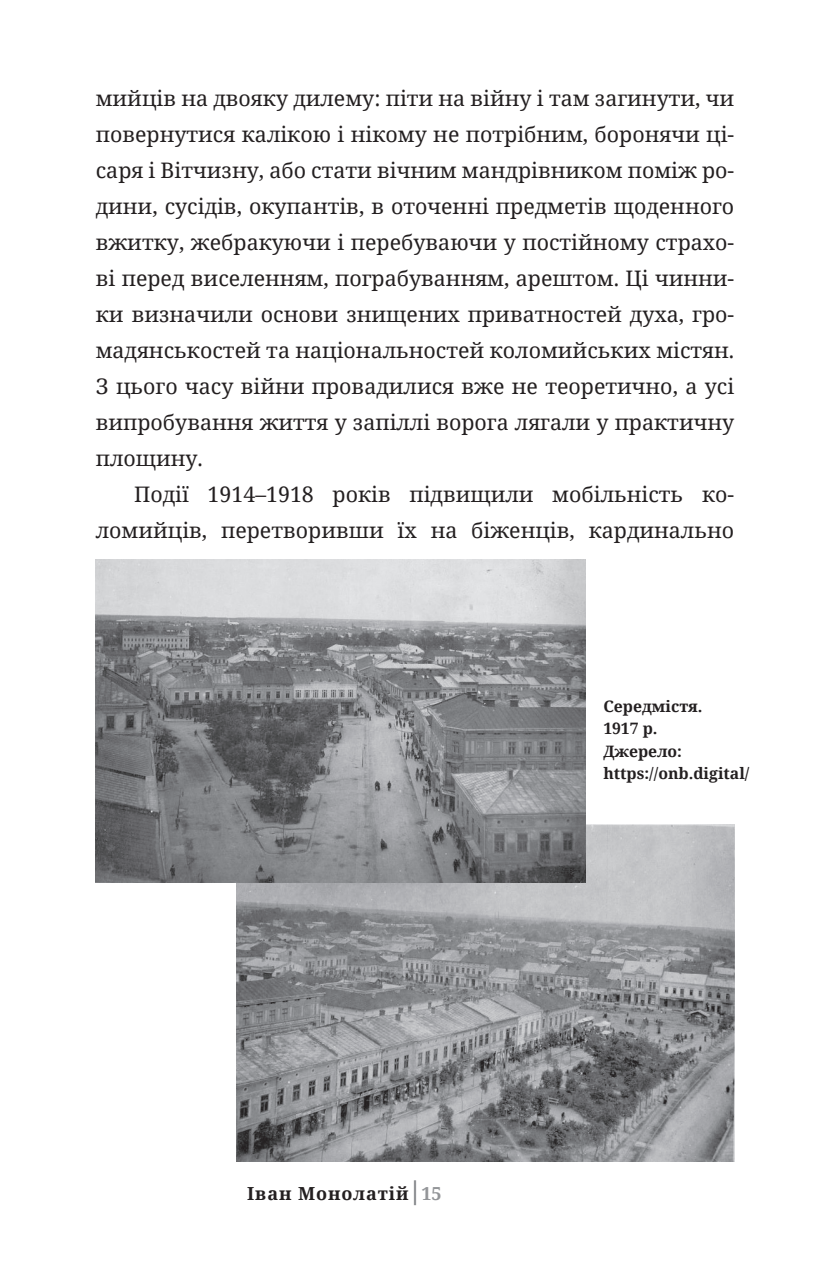
<style>
.page{position:relative;width:830px;height:1276px;background:#fff}
.page>*{position:absolute;margin:0;border:0;box-sizing:border-box;transform-origin:0 0}
.t1{font:21.38px/36px "Noto Serif";color:#231f20;text-align:justify}
.t2{font:700 18px "Noto Serif";letter-spacing:.05em;color:#231f20}
.t3{font:700 15.75px/22.5px "Noto Serif";color:#231f20}
.s1{color:#939598}
</style>
<div class="page">
<hr style="left:413px;top:1180px;width:3px;height:25px;background:#939598">
<img style="left:236px;top:824px;width:497px;height:337px">
<img style="left:96px;top:560px;width:489px;height:322px">
<p class="t1" style="left:96px;top:79px;width:639px">мийців на двояку дилему: піти на війну і там загинути, чи повернутися калікою і нікому не потрібним, боронячи ці&shy;саря і Вітчизну, або стати вічним мандрівником поміж ро&shy;дини, сусідів, окупантів, в оточенні предметів щоденного вжитку, жебракуючи і перебуваючи у постійному страхо&shy;ві перед виселенням, пограбуванням, арештом. Ці чинни&shy;ки визначили основи знищених приватностей духа, гро&shy;мадянськостей та національностей коломийських містян.<br>З цього часу війни провадилися вже не теоретично, а усі випробування життя у запіллі ворога лягали у практичну площину.</p>
<p class="t1" style="left:96px;top:475px;width:639px;text-align:right">Події 1914–1918 років підвищили мобільність ко&shy;ломийців, перетворивши їх на біженців, кардинально</p>
<p class="t2" style="left:247px;top:1180px;width:196px">Іван Монолатій <span class="s1">15</span></p>
<p class="t3" style="left:603px;top:694px;width:148px">Середмістя.<br>1917 р.<br>Джерело: https://onb.digital/</p>
</div>
